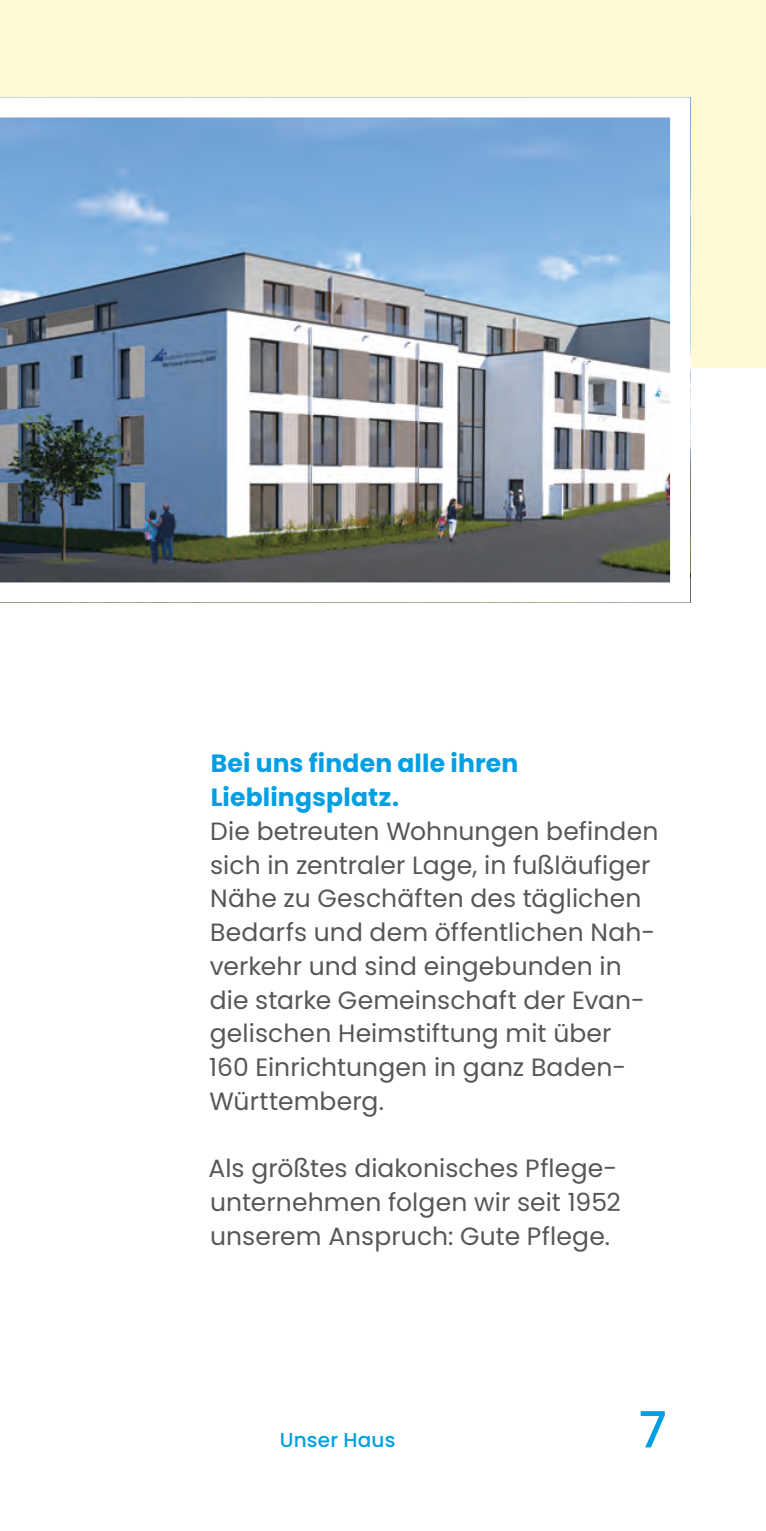
<style>
.page{position:relative;width:766px;height:1531px;background:#fff}
.page>*{position:absolute;margin:0;border:0;box-sizing:border-box;transform-origin:0 0}
.t1{font:500 50px "Poppins";color:#009fe3}
.Grundtext{font:25px/33.8px "Poppins";letter-spacing:.005em;color:#575756}
.t2{font:700 25px/33.8px "Poppins";letter-spacing:.005em;color:#009fe3}
.t3{font:500 20px "Poppins";letter-spacing:.01em;color:#009fe3}
</style>
<div class="page">
<div style="left:0;top:0;width:765px;height:367px;background:#fff9d6"></div>
<img style="left:0;top:97px;width:690px;height:486px">
<p class="t2" style="left:210px;top:747px;width:309px">Bei uns finden alle ihren<br>Lieblingsplatz.</p>
<p class="Grundtext" style="left:209px;top:814px;width:450px">Die betreuten Wohnungen befinden sich in zentraler Lage, in fußläufiger<br>Nähe zu Geschäften des täglichen<br>Bedarfs und dem öffentlichen Nah&shy;verkehr und sind eingebunden in die starke Gemeinschaft der Evan&shy;gelischen Heimstiftung mit über<br>160 Einrichtungen in ganz Baden-<br>Württemberg.</p>
<p class="Grundtext" style="left:208px;top:1152px;width:413px">Als größtes diakonisches Pflege&shy;unternehmen folgen wir seit 1952 unserem Anspruch: Gute Pflege.</p>
<p class="t3" style="left:279px;top:1429px;width:117px">Unser Haus</p>
<p class="t1" style="left:638px;top:1401px;width:30px">7</p>
</div>
